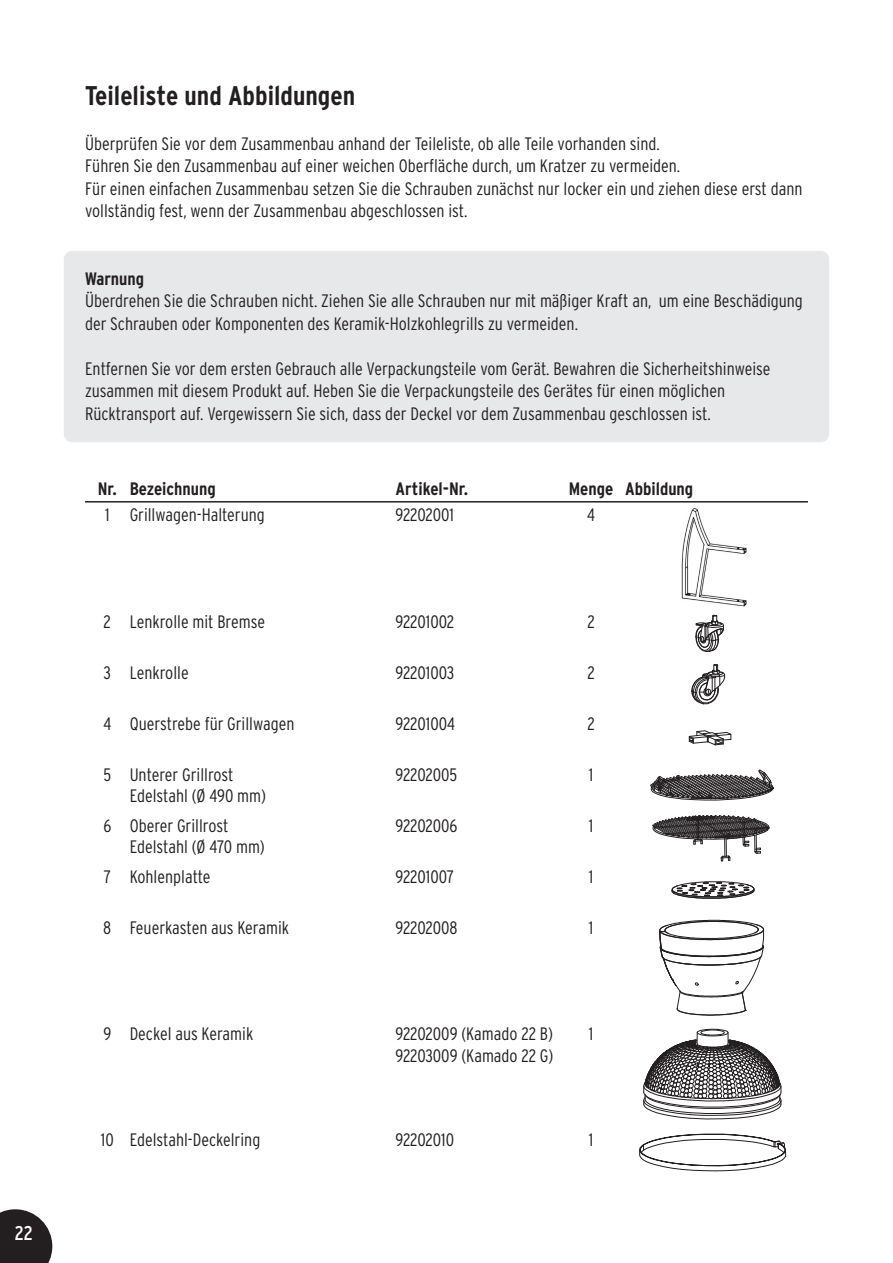
<style>
.page{position:relative;width:893px;height:1263px;background:#fff}
.page>*{position:absolute;margin:0;border:0;box-sizing:border-box;transform-origin:0 0}
.t1{font:700 condensed 27px "Interstate Plus";color:#231f20}
.t2{font:condensed 19.8px "Interstate Plus";color:#fff}
.t3{font:300 condensed 18px/22.5px "Interstate Plus";color:#231f20}
.t4{font:700 condensed 18px "Interstate Plus";color:#231f20}
</style>
<div class="page">
<div style="left:64px;top:251px;width:765px;height:191px;background:#e7e8e9;border-radius:9px"></div>
<svg style="left:0;top:1209px;width:52px;height:54px;background:#3d393a"></svg>
<img style="left:675px;top:502px;width:75px;height:105px">
<svg style="left:695px;top:614px;width:29px;height:38px"></svg>
<svg style="left:691px;top:664px;width:35px;height:40px"></svg>
<svg style="left:688px;top:730px;width:44px;height:16px"></svg>
<svg style="left:650px;top:769px;width:124px;height:32px"></svg>
<svg style="left:652px;top:815px;width:118px;height:47px"></svg>
<svg style="left:671px;top:881px;width:84px;height:18px"></svg>
<svg style="left:659px;top:920px;width:105px;height:96px"></svg>
<svg style="left:643px;top:1029px;width:139px;height:90px"></svg>
<svg style="left:639px;top:1133px;width:147px;height:38px"></svg>
<hr style="left:85px;top:501px;width:723px;height:1px;background:#231f20">
<p class="t2" style="left:14px;top:1221px;width:20px">22</p>
<h1 class="t1" style="left:85px;top:80px;width:272px">Teileliste und Abbildungen</h1>
<p class="t3" style="left:85px;top:132px;width:719px">Überprüfen Sie vor dem Zusammenbau anhand der Teileliste, ob alle Teile vorhanden sind.<br>Führen Sie den Zusammenbau auf einer weichen Oberfläche durch, um Kratzer zu vermeiden.<br>Für einen einfachen Zusammenbau setzen Sie die Schrauben zunächst nur locker ein und ziehen diese erst dann vollständig fest, wenn der Zusammenbau abgeschlossen ist.</p>
<p class="t4" style="left:85px;top:268px;width:61px">Warnung</p>
<p class="t3" style="left:85px;top:290px;width:719px">Überdrehen Sie die Schrauben nicht. Ziehen Sie alle Schrauben nur mit mäßiger Kraft an, um eine Beschädigung der Schrauben oder Komponenten des Keramik-Holzkohlegrills zu vermeiden.</p>
<p class="t3" style="left:85px;top:357px;width:687px">Entfernen Sie vor dem ersten Gebrauch alle Verpackungsteile vom Gerät. Bewahren die Sicherheitshinweise zusammen mit diesem Produkt auf. Heben Sie die Verpackungsteile des Gerätes für einen möglichen<br>Rücktransport auf. Vergewissern Sie sich, dass der Deckel vor dem Zusammenbau geschlossen ist.</p>
<p class="t4" style="left:98px;top:479px;width:120px">Nr. Bezeichnung</p>
<p class="t4" style="left:395px;top:479px;width:74px">Artikel-Nr.</p>
<p class="t4" style="left:569px;top:479px;width:126px">Menge Abbildung</p>
<p class="t3" style="left:105px;top:504px;width:161px">1 Grillwagen-Halterung</p>
<p class="t3" style="left:395px;top:504px;width:60px">92202001</p>
<p class="t3" style="left:587px;top:504px;width:9px">4</p>
<p class="t3" style="left:104px;top:610px;width:163px">2 Lenkrolle mit Bremse</p>
<p class="t3" style="left:395px;top:610px;width:60px">92201002</p>
<p class="t3" style="left:587px;top:610px;width:9px">2</p>
<p class="t3" style="left:104px;top:661px;width:87px">3 Lenkrolle</p>
<p class="t3" style="left:395px;top:661px;width:60px">92201003</p>
<p class="t3" style="left:587px;top:661px;width:9px">2</p>
<p class="t3" style="left:103px;top:712px;width:193px">4 Querstrebe für Grillwagen</p>
<p class="t3" style="left:395px;top:712px;width:61px">92201004</p>
<p class="t3" style="left:587px;top:712px;width:9px">2</p>
<p class="t3" style="left:130px;top:764px;width:138px;line-height:21.6px;text-indent:-26px">5 Unterer Grillrost<br>Edelstahl (Ø 490 mm)</p>
<p class="t3" style="left:395px;top:763px;width:64px">92202005</p>
<p class="t3" style="left:589px;top:763px;width:6px">1</p>
<p class="t3" style="left:130px;top:815px;width:136px;line-height:21.6px;text-indent:-26px">6 Oberer Grillrost<br>Edelstahl (Ø 470 mm)</p>
<p class="t3" style="left:395px;top:814px;width:64px">92202006</p>
<p class="t3" style="left:589px;top:814px;width:6px">1</p>
<p class="t3" style="left:104px;top:865px;width:108px">7 Kohlenplatte</p>
<p class="t3" style="left:395px;top:865px;width:60px">92201007</p>
<p class="t3" style="left:589px;top:865px;width:6px">1</p>
<p class="t3" style="left:103px;top:916px;width:187px">8 Feuerkasten aus Keramik</p>
<p class="t3" style="left:395px;top:916px;width:64px">92202008</p>
<p class="t3" style="left:589px;top:916px;width:6px">1</p>
<p class="t3" style="left:103px;top:1023px;width:151px">9 Deckel aus Keramik</p>
<p class="t3" style="left:395px;top:1023px;width:159px;line-height:21.6px">92202009 (Kamado 22 B)<br>92203009 (Kamado 22 G)</p>
<p class="t3" style="left:589px;top:1023px;width:6px">1</p>
<p class="t3" style="left:101px;top:1129px;width:161px">10 Edelstahl-Deckelring</p>
<p class="t3" style="left:395px;top:1129px;width:60px">92202010</p>
<p class="t3" style="left:589px;top:1129px;width:6px">1</p>
</div>
